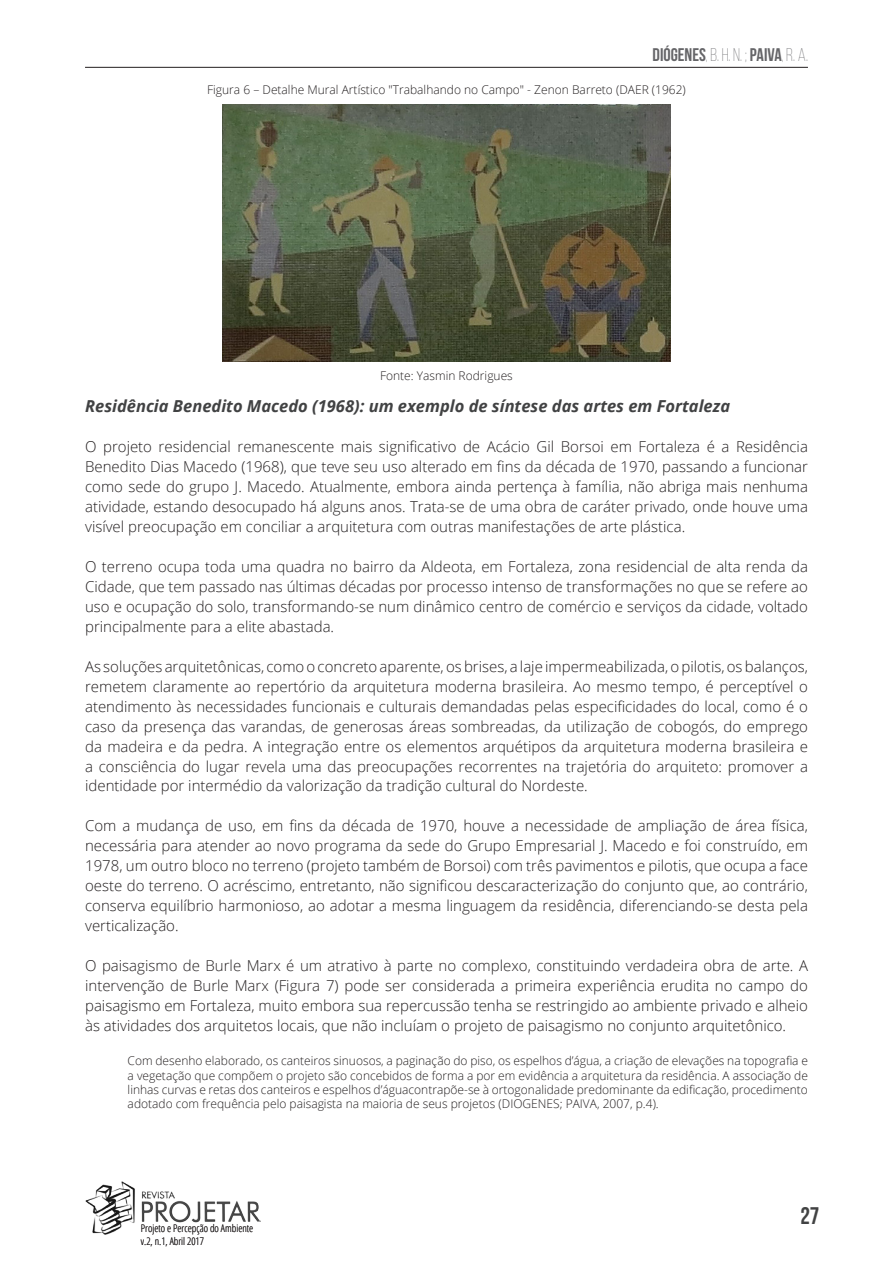
<style>
.page{position:relative;width:893px;height:1263px;background:#fff}
.page>*{position:absolute;margin:0;border:0;box-sizing:border-box;transform-origin:0 0}
.t1{font:700 24px "Bebas Neue";color:#414243}
.t2{font:700 18.3px "Bebas Neue";color:#656568}
.Subtítulo_Texto{font:italic 700 16.5px "Open Sans";color:#414243}
.Corpo_Básico{font:300 15px/20px "Open Sans";color:#231f20;text-align:justify}
.Citações{font:300 12px/14.4px "Open Sans";color:#231f20;text-align:justify}
.Figuras{font:300 12px "Open Sans";color:#231f20}
.t3{font:300 condensed 10.5px "Open Sans";color:#231f20}
.s1{font-weight:300;font-size:16.5px}
.s2{font-weight:300}
</style>
<div class="page">
<img style="left:85px;top:1181px;width:173px;height:54px">
<hr style="left:85px;top:67px;width:723px;height:1px;background:#231f20">
<img style="left:223px;top:105px;width:447px;height:257px">
<p class="t2" style="left:653px;top:45px;width:157px">DIÓGENES<span class="s1">,</span><span class="s2">B. H. N. ;</span> PAIVA<span class="s1">,</span><span class="s2">R. A.</span></p>
<p class="Figuras" style="left:207px;top:82px;width:480px">Figura 6 – Detalhe Mural Artístico "Trabalhando no Campo" - Zenon Barreto (DAER (1962)</p>
<p class="Figuras" style="left:380px;top:367px;width:134px">Fonte: Yasmin Rodrigues</p>
<p class="Subtítulo_Texto" style="left:85px;top:395px;width:646px">Residência Benedito Macedo (1968): um exemplo de síntese das artes em Fortaleza</p>
<p class="Corpo_Básico" style="left:85px;top:436px;width:724px">O projeto residencial remanescente mais significativo de Acácio Gil Borsoi em Fortaleza é a Residência Benedito Dias Macedo (1968), que teve seu uso alterado em fins da década de 1970, passando a funcionar como sede do grupo J. Macedo. Atualmente, embora ainda pertença à família, não abriga mais nenhuma atividade, estando desocupado há alguns anos. Trata-se de uma obra de caráter privado, onde houve uma visível preocupação em conciliar a arquitetura com outras manifestações de arte plástica.</p>
<p class="Corpo_Básico" style="left:85px;top:556px;width:724px">O terreno ocupa toda uma quadra no bairro da Aldeota, em Fortaleza, zona residencial de alta renda da Cidade, que tem passado nas últimas décadas por processo intenso de transformações no que se refere ao uso e ocupação do solo, transformando-se num dinâmico centro de comércio e serviços da cidade, voltado principalmente para a elite abastada.</p>
<p class="Corpo_Básico" style="left:85px;top:656px;width:724px">As soluções arquitetônicas, como o concreto aparente, os brises, a laje impermeabilizada, o pilotis, os balanços, remetem claramente ao repertório da arquitetura moderna brasileira. Ao mesmo tempo, é perceptível o atendimento às necessidades funcionais e culturais demandadas pelas especificidades do local, como é o caso da presença das varandas, de generosas áreas sombreadas, da utilização de cobogós, do emprego da madeira e da pedra. A integração entre os elementos arquétipos da arquitetura moderna brasileira e a consciência do lugar revela uma das preocupações recorrentes na trajetória do arquiteto: promover a identidade por intermédio da valorização da tradição cultural do Nordeste.</p>
<p class="Corpo_Básico" style="left:85px;top:815px;width:724px">Com a mudança de uso, em fins da década de 1970, houve a necessidade de ampliação de área física, necessária para atender ao novo programa da sede do Grupo Empresarial J. Macedo e foi construído, em 1978, um outro bloco no terreno (projeto também de Borsoi) com três pavimentos e pilotis, que ocupa a face oeste do terreno. O acréscimo, entretanto, não significou descaracterização do conjunto que, ao contrário, conserva equilíbrio harmonioso, ao adotar a mesma linguagem da residência, diferenciando-se desta pela verticalização.</p>
<p class="Corpo_Básico" style="left:85px;top:955px;width:724px">O paisagismo de Burle Marx é um atrativo à parte no complexo, constituindo verdadeira obra de arte. A intervenção de Burle Marx (Figura 7) pode ser considerada a primeira experiência erudita no campo do paisagismo em Fortaleza, muito embora sua repercussão tenha se restringido ao ambiente privado e alheio às atividades dos arquitetos locais, que não incluíam o projeto de paisagismo no conjunto arquitetônico.</p>
<p class="Citações" style="left:128px;top:1053px;width:682px">Com desenho elaborado, os canteiros sinuosos, a paginação do piso, os espelhos d’água, a criação de elevações na topografia e a vegetação que compõem o projeto são concebidos de forma a por em evidência a arquitetura da residência. A associação de linhas curvas e retas dos canteiros e espelhos d’águacontrapõe-se à ortogonalidade predominante da edificação, procedimento adotado com frequência pelo paisagista na maioria de seus projetos (DIOGENES; PAIVA, 2007, p.4).</p>
<p class="t3" style="left:141px;top:1221px;width:114px">Projeto e Percepção do Ambiente</p>
<p class="t3" style="left:141px;top:1234px;width:65px">v.2, n.1, Abril 2017</p>
<h1 class="t1" style="left:800px;top:1203px;width:21px">27</h1>
</div>
